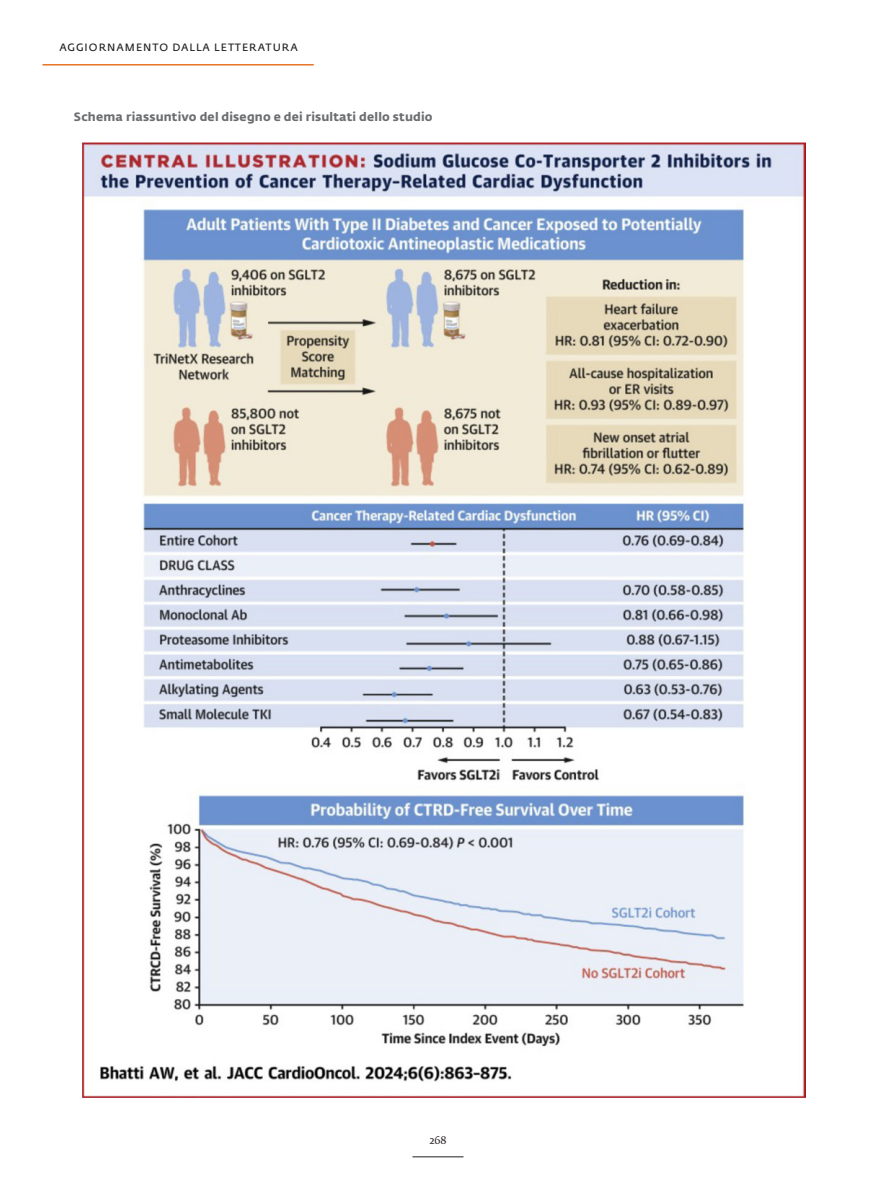
<style>
.page{position:relative;width:893px;height:1191px;background:#fff}
.page>*{position:absolute;margin:0;border:0;box-sizing:border-box;transform-origin:0 0}
.Didascalia{font:700 12px "Fedra Sans Std";letter-spacing:.015em;color:#6c6d70}
.t1{font:10.5px "Fedra Sans Std";letter-spacing:.1em;color:#231f20}
.t2{font:10.5px "Fedra Serif B Pro";color:#231f20}
</style>
<div class="page">
<hr style="left:412px;top:1156px;width:51px;height:1px;background:#231f20">
<hr style="left:43px;top:64px;width:271px;height:1px;background:#e97326">
<img style="left:82px;top:143px;width:723px;height:954px">
<p class="t1" style="left:60px;top:41px;width:240px">AGGIORNAMENTO DALLA LETTERATURA</p>
<p class="Didascalia" style="left:74px;top:109px;width:360px">Schema riassuntivo del disegno e dei risultati dello studio</p>
<p class="t2" style="left:429px;top:1133px;width:18px">268</p>
</div>
